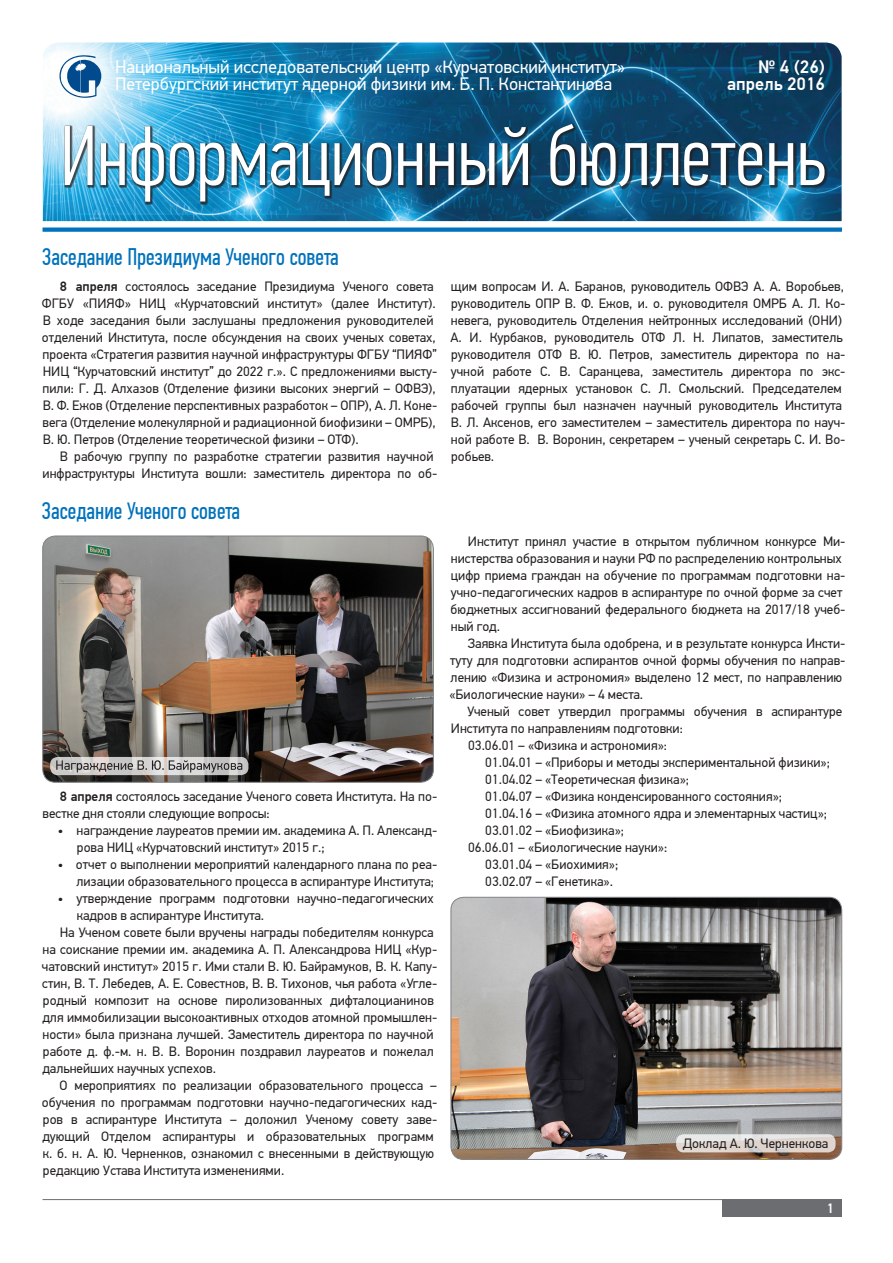
<style>
.page{position:relative;width:893px;height:1263px;background:#fff}
.page>*{position:absolute;margin:0;border:0;box-sizing:border-box;transform-origin:0 0}
.t1{font:300 85.2px "PF Din Text Comp Pro";color:#fff}
.Head_1{font:24px "PF Din Text Comp Pro";color:#0072bc}
.t2{font:18px "PF Din Text Pro";color:#fff}
.t3{font:500 18px "PF Din Text Pro";color:#fff}
.Text_General{font:13.5px/17px "PF Din Text Pro";color:#231f20}
.Lines{font:500 13.5px "PF Din Text Pro";color:#fff}
.s1{font-weight:500}
</style>
<div class="page">
<img style="left:43px;top:43px;width:799px;height:178px">
<div style="left:65px;top:124px;width:763px;height:81px;background:#231f20;opacity:.75"></div>
<svg style="left:60px;top:55px;width:41px;height:43px"></svg>
<div style="left:723px;top:1199px;width:119px;height:17px;background:#6c6d70"></div>
<div style="left:43px;top:227px;width:799px;height:5px;background:#0072bc"></div>
<hr style="left:43px;top:1199px;width:799px;height:1px;background:#6c6d70">
<img style="left:43px;top:536px;width:390px;height:246px">
<div style="left:43px;top:536px;width:391px;height:246px;border:1px solid #808285;border-radius:13px"></div>
<img style="left:451px;top:897px;width:391px;height:262px">
<div style="left:451px;top:897px;width:391px;height:263px;border:1px solid #808285;border-radius:13px"></div>
<svg style="left:676px;top:1134px;width:160px;height:18px;fill:#e1d6d0"></svg>
<svg style="left:50px;top:757px;width:198px;height:18px"></svg>
<svg style="left:56px;top:760px;width:186px;height:12px"></svg>
<p class="t2" style="left:115px;top:56px;width:511px">Национальный исследовательский центр «Курчатовский институт»</p>
<p class="t2" style="left:115px;top:73px;width:498px">Петербургский институт ядерной физики им. Б. П. Константинова</p>
<p class="t3" style="left:758px;top:56px;width:68px">№ 4 (26)</p>
<p class="t3" style="left:727px;top:73px;width:99px">апрель 2016</p>
<p class="t1" style="left:60px;top:107px;width:768px">Информационный бюллетень</p>
<p class="Head_1" style="left:42px;top:243px;width:298px">Заседание Президиума Ученого совета</p>
<p class="Text_General" style="left:42px;top:278px;width:397px;text-indent:18px"><span class="s1">8 апреля</span> состоялось заседание Президиума Ученого совета ФГБУ «ПИЯФ» НИЦ «Курчатовский институт» (далее Институт).<br>В ходе заседания были заслушаны предложения руководителей отделений Института, после обсуждения на своих ученых советах, проекта «Стратегия развития научной инфраструктуры ФГБУ “ПИЯФ” НИЦ “Курчатовский институт” до 2022 г.». С предложениями высту&shy;пили: Г. Д. Алхазов (Отделение физики высоких энергий – ОФВЭ), В. Ф. Ежов (Отделение перспективных разработок – ОПР), А. Л. Коне&shy;вега (Отделение молекулярной и радиационной биофизики – ОМРБ), В. Ю. Петров (Отделение теоретической физики – ОТФ).</p>
<p class="Text_General" style="left:43px;top:448px;width:396px;text-align:right">В рабочую группу по разработке стратегии развития научной инфраструктуры Института вошли: заместитель директора по об-</p>
<p class="Head_1" style="left:42px;top:497px;width:200px">Заседание Ученого совета</p>
<p class="Text_General" style="left:43px;top:788px;width:396px;text-indent:17px"><span class="s1">8 апреля</span> состоялось заседание Ученого совета Института. На по&shy;вестке дня стояли следующие вопросы:</p>
<p class="Text_General" style="left:77px;top:822px;width:362px;text-indent:-19px">• награждение лауреатов премии им. академика А. П. Александ&shy;рова НИЦ «Курчатовский институт» 2015 г.;</p>
<p class="Text_General" style="left:58px;top:856px;width:381px;text-align:right">• отчет о выполнении мероприятий календарного плана по реа&shy;лизации образовательного процесса в аспирантуре Института;</p>
<p class="Text_General" style="left:77px;top:890px;width:358px;text-indent:-19px">• утверждение программ подготовки научно-педагогических кадров в аспирантуре Института.</p>
<p class="Text_General" style="left:42px;top:924px;width:397px;text-indent:18px">На Ученом совете были вручены награды победителям конкурса на соискание премии им. академика А. П. Александрова НИЦ «Кур&shy;чатовский институт» 2015 г. Ими стали В. Ю. Байрамуков, В. К. Капу&shy;стин, В. Т. Лебедев, А. Е. Совестнов, В. В. Тихонов, чья работа «Угле&shy;родный композит на основе пиролизованных дифталоцианинов для иммобилизации высокоактивных отходов атомной промышлен&shy;ности» была признана лучшей. Заместитель директора по научной работе д. ф.-м. н. В. В. Воронин поздравил лауреатов и пожелал дальнейших научных успехов.</p>
<p class="Text_General" style="left:42px;top:1077px;width:397px;text-indent:18px">О мероприятиях по реализации образовательного процесса – обучения по программам подготовки научно-педагогических кад&shy;ров в аспирантуре Института – доложил Ученому совету заве&shy;дующий Отделом аспирантуры и образовательных программ к. б. н. А. Ю. Черненков, ознакомил с внесенными в действующую редакцию Устава Института изменениями.</p>
<p class="Text_General" style="left:451px;top:278px;width:396px">щим вопросам И. А. Баранов, руководитель ОФВЭ А. А. Воробьев, руководитель ОПР В. Ф. Ежов, и. о. руководителя ОМРБ А. Л. Ко&shy;невега, руководитель Отделения нейтронных исследований (ОНИ)<br>А. И. Курбаков, руководитель ОТФ Л. Н. Липатов, заместитель руководителя ОТФ В. Ю. Петров, заместитель директора по на&shy;учной работе С. В. Саранцева, заместитель директора по экс&shy;плуатации ядерных установок С. Л. Смольский. Председателем рабочей группы был назначен научный руководитель Института В. Л. Аксенов, его заместителем – заместитель директора по науч&shy;ной работе В. В. Воронин, секретарем – ученый секретарь С. И. Во&shy;робьев.</p>
<p class="Text_General" style="left:451px;top:533px;width:396px;text-indent:17px">Институт принял участие в открытом публичном конкурсе Ми&shy;нистерства образования и науки РФ по распределению контрольных цифр приема граждан на обучение по программам подготовки на&shy;учно-педагогических кадров в аспирантуре по очной форме за счет бюджетных ассигнований федерального бюджета на 2017/18 учеб&shy;ный год.</p>
<p class="Text_General" style="left:449px;top:635px;width:398px;text-indent:18px">Заявка Института была одобрена, и в результате конкурса Инсти&shy;туту для подготовки аспирантов очной формы обучения по направ&shy;лению «Физика и астрономия» выделено 12 мест, по направлению «Биологические науки» – 4 места.</p>
<p class="Text_General" style="left:451px;top:703px;width:393px;text-indent:16px">Ученый совет утвердил программы обучения в аспирантуре<br>Института по направлениям подготовки:</p>
<p class="Text_General" style="left:468px;top:737px;width:200px">03.06.01 – «Физика и астрономия»:</p>
<p class="Text_General" style="left:485px;top:754px;width:346px">01.04.01 – «Приборы и методы экспериментальной физики»;</p>
<p class="Text_General" style="left:485px;top:771px;width:205px">01.04.02 – «Теоретическая физика»;</p>
<p class="Text_General" style="left:485px;top:788px;width:298px">01.04.07 – «Физика конденсированного состояния»;</p>
<p class="Text_General" style="left:485px;top:805px;width:343px">01.04.16 – «Физика атомного ядра и элементарных частиц»;</p>
<p class="Text_General" style="left:485px;top:822px;width:140px">03.01.02 – «Биофизика»;</p>
<p class="Text_General" style="left:468px;top:839px;width:201px">06.06.01 – «Биологические науки»:</p>
<p class="Text_General" style="left:485px;top:856px;width:134px">03.01.04 – «Биохимия»;</p>
<p class="Text_General" style="left:485px;top:873px;width:129px">03.02.07 – «Генетика».</p>
<p class="Text_General" style="left:683px;top:1135px;width:147px">Доклад А. Ю. Черненкова</p>
<p class="Lines" style="left:827px;top:1200px;width:9px">1</p>
</div>
